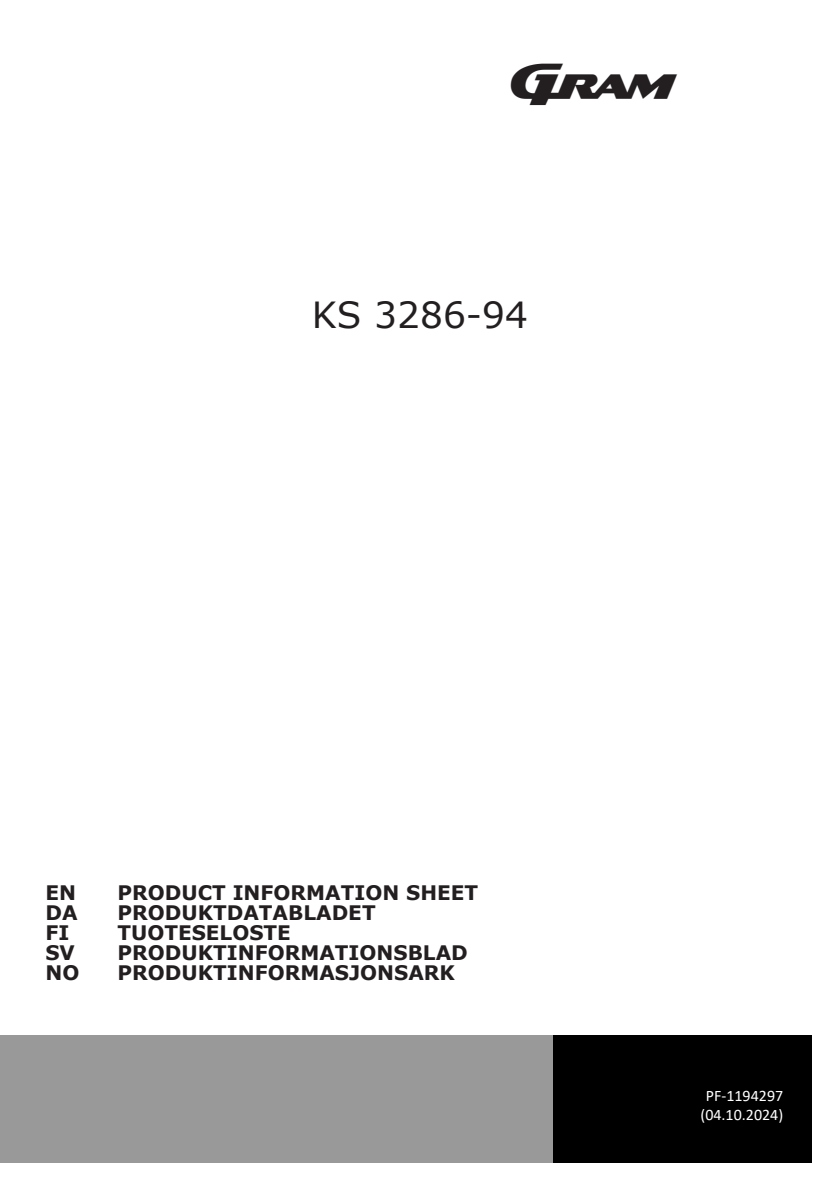
<style>
.page{position:relative;width:840px;height:1191px;background:#fff}
.page>*{position:absolute;margin:0;border:0;box-sizing:border-box;transform-origin:0 0}
.t1{font:48px "Amica Font 01";color:#231f20}
.t2{font:36px "Verdana";color:#231f20}
.t3{font:700 20px "Verdana";color:#231f20}
.t4{font:16px "Calibri";color:#fff}
</style>
<div class="page">
<div style="left:0;top:1035px;width:553px;height:127px;background:#999"></div>
<div style="left:553px;top:1035px;width:258px;height:127px;background:#000"></div>
<p class="t1" style="left:509px;top:64px;width:169px">r</p>
<p class="t2" style="left:312px;top:290px;width:217px">KS 3286-94</p>
<p class="t3" style="left:45px;top:878px;width:32px">EN</p>
<p class="t3" style="left:117px;top:878px;width:362px">PRODUCT INFORMATION SHEET</p>
<p class="t3" style="left:45px;top:898px;width:34px">DA</p>
<p class="t3" style="left:117px;top:898px;width:259px">PRODUKTDATABLADET</p>
<p class="t3" style="left:45px;top:918px;width:25px">FI</p>
<p class="t3" style="left:117px;top:918px;width:175px">TUOTESELOSTE</p>
<p class="t3" style="left:45px;top:938px;width:31px">SV</p>
<p class="t3" style="left:117px;top:938px;width:351px">PRODUKTINFORMATIONSBLAD</p>
<p class="t3" style="left:45px;top:958px;width:35px">NO</p>
<p class="t3" style="left:117px;top:958px;width:339px">PRODUKTINFORMASJONSARK</p>
<p class="t4" style="left:705px;top:1084px;width:79px">PF-1194297</p>
<p class="t4" style="left:700px;top:1103px;width:84px">(04.10.2024)</p>
</div>
